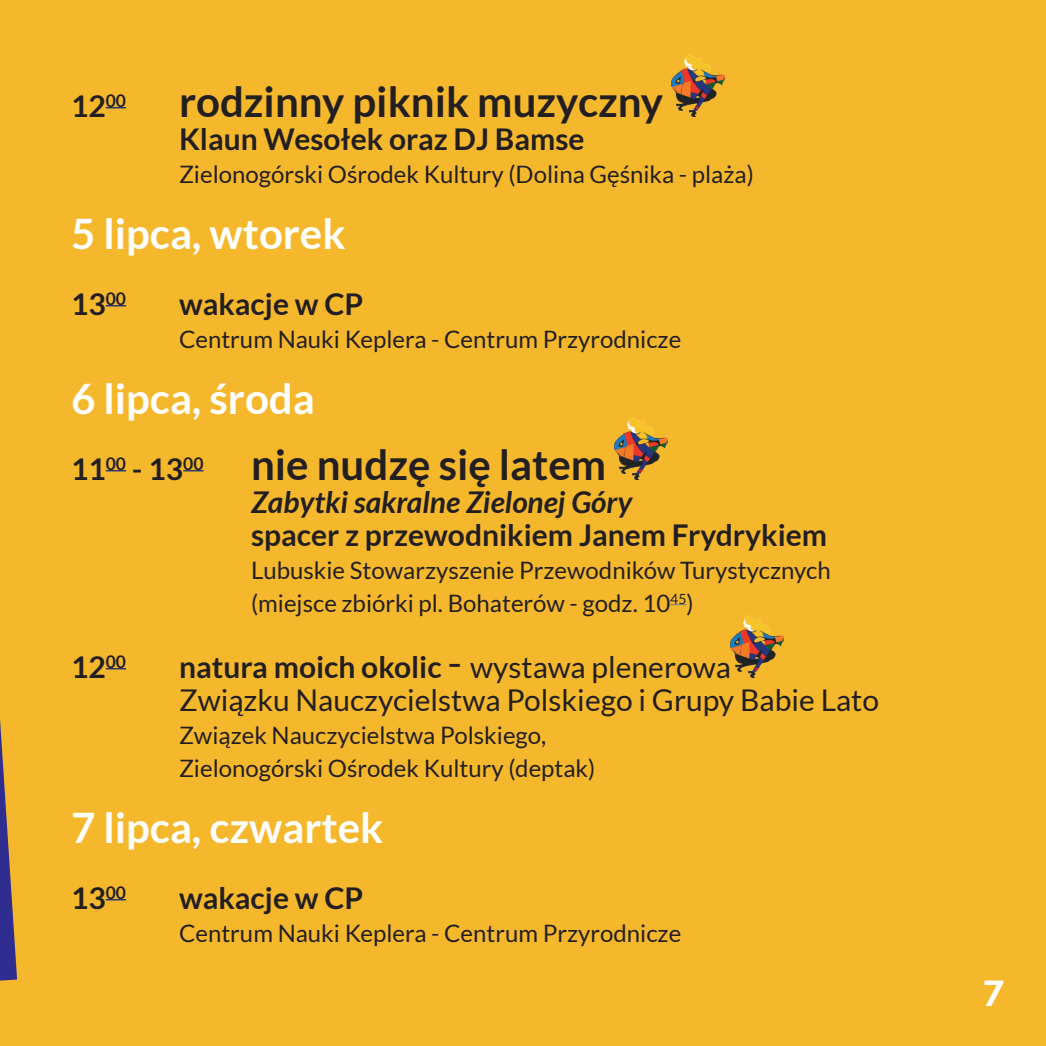
<style>
.page{position:relative;width:1046px;height:1046px;background:#fff}
.page>*{position:absolute;margin:0;border:0;box-sizing:border-box;transform-origin:0 0}
.t1{font:700 42px "Lato";color:#fff}
.t2{font:700 42px "Lato";color:#231f20}
.t3{font:700 36px "Zona Pro";color:#fff}
.t4{font:700 30px "Lato";color:#231f20}
.t5{font:30px/33px "Lato";color:#231f20}
.t6{font:italic 700 30px "Lato";color:#231f20}
.t7{font:24px/33px "Lato";color:#231f20}
.s1{font-weight:700}
.s2{font-size:42px}
</style>
<div class="page">
<hr style="left:0;top:0;width:1px;height:1046px;background:#f47e2e">
<div style="left:1px;top:0;width:1045px;height:1046px;background:#f5b82c"></div>
<svg style="left:106px;top:107px;width:20px;height:1px"></svg>
<svg style="left:106px;top:305px;width:20px;height:1px"></svg>
<svg style="left:106px;top:470px;width:20px;height:1px"></svg>
<svg style="left:183px;top:470px;width:21px;height:1px"></svg>
<svg style="left:670px;top:604px;width:16px;height:1px"></svg>
<svg style="left:106px;top:668px;width:20px;height:1px"></svg>
<svg style="left:106px;top:899px;width:20px;height:1px"></svg>
<img style="left:671px;top:55px;width:53px;height:62px">
<img style="left:615px;top:418px;width:52px;height:62px">
<img style="left:731px;top:616px;width:53px;height:62px">
<img style="left:0;top:719px;width:17px;height:262px">
<p class="t4" style="left:71px;top:89px;width:57px">12<sup>00</sup></p>
<h1 class="t2" style="left:179px;top:77px;width:486px">rodzinny piknik muzyczny</h1>
<p class="t4" style="left:179px;top:122px;width:407px">Klaun Wesołek oraz DJ Bamse</p>
<p class="t7" style="left:179px;top:157px;width:576px">Zielonogórski Ośrodek Kultury (Dolina Gęśnika - plaża)</p>
<h1 class="t1" style="left:71px;top:209px;width:276px">5 lipca, wtorek</h1>
<p class="t4" style="left:71px;top:287px;width:57px">13<sup>00</sup></p>
<p class="t4" style="left:179px;top:287px;width:186px">wakacje w CP</p>
<p class="t7" style="left:179px;top:322px;width:504px">Centrum Nauki Keplera - Centrum Przyrodnicze</p>
<h1 class="t1" style="left:71px;top:374px;width:245px">6 lipca, środa</h1>
<p class="t4" style="left:71px;top:452px;width:134px">11<sup>00</sup> - 13<sup>00</sup></p>
<h1 class="t2" style="left:251px;top:440px;width:357px">nie nudzę się latem</h1>
<p class="t6" style="left:251px;top:485px;width:383px">Zabytki sakralne Zielonej Góry</p>
<p class="t4" style="left:251px;top:518px;width:578px">spacer z przewodnikiem Janem Frydrykiem</p>
<p class="t7" style="left:251px;top:553px;width:581px">Lubuskie Stowarzyszenie Przewodników Turystycznych (miejsce zbiórki pl. Bohaterów - godz. 10<sup>45</sup>)</p>
<p class="t4" style="left:71px;top:650px;width:57px">12<sup>00</sup></p>
<p class="t5" style="left:179px;top:650px;width:702px"><span class="s1">natura moich okolic</span> <span class="s2">-</span> wystawa plenerowa<br>Związku Nauczycielstwa Polskiego i Grupy Babie Lato</p>
<p class="t7" style="left:179px;top:718px;width:418px">Związek Nauczycielstwa Polskiego,<br>Zielonogórski Ośrodek Kultury (deptak)</p>
<h1 class="t1" style="left:71px;top:803px;width:314px">7 lipca, czwartek</h1>
<p class="t4" style="left:71px;top:881px;width:57px">13<sup>00</sup></p>
<p class="t4" style="left:179px;top:881px;width:186px">wakacje w CP</p>
<p class="t7" style="left:179px;top:916px;width:504px">Centrum Nauki Keplera - Centrum Przyrodnicze</p>
<h2 class="t3" style="left:984px;top:970px;width:22px">7</h2>
</div>
